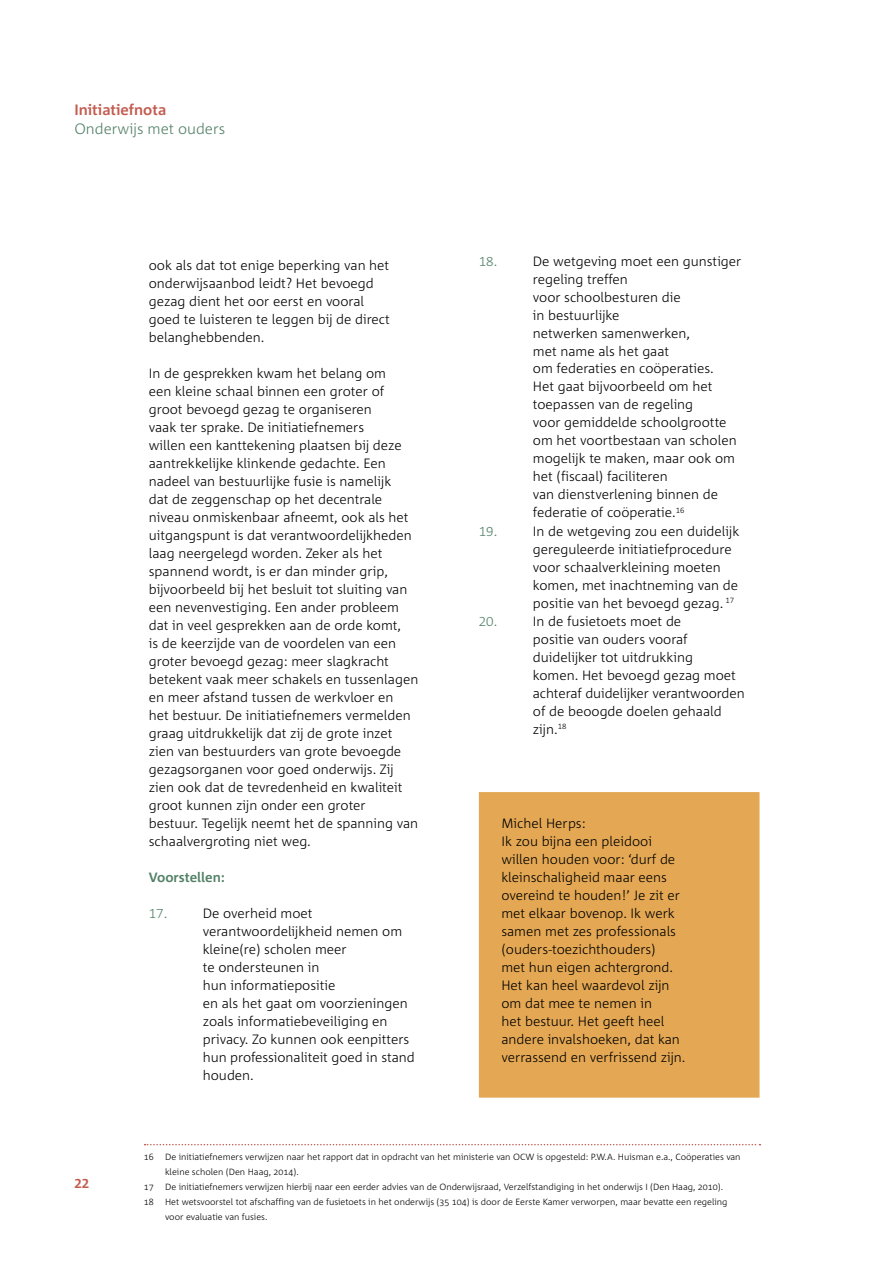
<style>
.page{position:relative;width:893px;height:1263px;background:#fff}
.page>*{position:absolute;margin:0;border:0;box-sizing:border-box;transform-origin:0 0}
.t1{font:300 15px "Corpid C1 s";color:#528166}
.t2{font:700 15px "Corpid C1 s";color:#c35d51}
.t3{font:300 13.5px/18px "Corpid C1 s";color:#000}
.t4{font:700 13.5px "Corpid C1 s";color:#528166}
.t5{font:300 13.5px "Corpid C1 s";color:#528166}
.t6{font:700 13.5px "Corpid C1 s";color:#c35d51}
.t7{font:300 9px/15px "Corpid C1 s";color:#000}
</style>
<div class="page">
<svg style="left:145px;top:1144px;width:615px;height:1px"></svg>
<div style="left:490px;top:803px;width:258px;height:283px;background:#e4a854"></div>
<div style="left:479px;top:792px;width:280px;height:306px;border:22px solid #e4a854"></div>
<p class="t2" style="left:74px;top:100px;width:93px">Initiatiefnota</p>
<p class="t1" style="left:74px;top:120px;width:152px">Onderwijs met ouders</p>
<p class="t3" style="left:149px;top:256px;width:243px">ook als dat tot enige beperking van het onderwijsaanbod leidt? Het bevoegd gezag dient het oor eerst en vooral goed te luisteren te leggen bij de direct belanghebbenden.</p>
<p class="t3" style="left:149px;top:364px;width:271px">In de gesprekken kwam het belang om<br>een kleine schaal binnen een groter of groot bevoegd gezag te organiseren<br>vaak ter sprake. De initiatiefnemers<br>willen een kanttekening plaatsen bij deze aantrekkelijke klinkende gedachte. Een nadeel van bestuurlijke fusie is namelijk<br>dat de zeggenschap op het decentrale niveau onmiskenbaar afneemt, ook als het uitgangspunt is dat verantwoordelijkheden laag neergelegd worden. Zeker als het spannend wordt, is er dan minder grip, bijvoorbeeld bij het besluit tot sluiting van een nevenvestiging. Een ander probleem dat in veel gesprekken aan de orde komt,<br>is de keerzijde van de voordelen van een groter bevoegd gezag: meer slagkracht betekent vaak meer schakels en tussenlagen en meer afstand tussen de werkvloer en<br>het bestuur. De initiatiefnemers vermelden graag uitdrukkelijk dat zij de grote inzet zien van bestuurders van grote bevoegde gezagsorganen voor goed onderwijs. Zij zien ook dat de tevredenheid en kwaliteit groot kunnen zijn onder een groter<br>bestuur. Tegelijk neemt het de spanning van schaalvergroting niet weg.</p>
<p class="t4" style="left:149px;top:869px;width:78px">Voorstellen:</p>
<p class="t5" style="left:149px;top:905px;width:20px">17.</p>
<p class="t3" style="left:203px;top:904px;width:213px">De overheid moet verantwoordelijkheid nemen om kleine(re) scholen meer<br>te ondersteunen in<br>hun informatiepositie<br>en als het gaat om voorzieningen zoals informatiebeveiliging en privacy. Zo kunnen ook eenpitters hun professionaliteit goed in stand houden.</p>
<p class="t5" style="left:479px;top:252px;width:20px">18.</p>
<p class="t3" style="left:533px;top:251px;width:210px">De wetgeving moet een gunstiger regeling treffen<br>voor schoolbesturen die<br>in bestuurlijke<br>netwerken samenwerken,<br>met name als het gaat<br>om federaties en coöperaties.<br>Het gaat bijvoorbeeld om het toepassen van de regeling<br>voor gemiddelde schoolgrootte om het voortbestaan van scholen mogelijk te maken, maar ook om het (fiscaal) faciliteren<br>van dienstverlening binnen de federatie of coöperatie.<sup>16</sup></p>
<p class="t5" style="left:479px;top:522px;width:20px">19.</p>
<p class="t3" style="left:533px;top:522px;width:208px">In de wetgeving zou een duidelijk gereguleerde initiatiefprocedure voor schaalverkleining moeten komen, met inachtneming van de positie van het bevoegd gezag. <sup>17</sup></p>
<p class="t5" style="left:479px;top:612px;width:20px">20.</p>
<p class="t3" style="left:533px;top:612px;width:213px">In de fusietoets moet de<br>positie van ouders vooraf duidelijker tot uitdrukking<br>komen. Het bevoegd gezag moet achteraf duidelijker verantwoorden of de beoogde doelen gehaald zijn.<sup>18</sup></p>
<p class="t3" style="left:501px;top:814px;width:186px">Michel Herps:<br>Ik zou bijna een pleidooi willen houden voor: ‘durf de kleinschaligheid maar eens overeind te houden!’ Je zit er met elkaar bovenop. Ik werk samen met zes professionals (ouders-toezichthouders)<br>met hun eigen achtergrond.<br>Het kan heel waardevol zijn om dat mee te nemen in<br>het bestuur. Het geeft heel andere invalshoeken, dat kan verrassend en verfrissend zijn.</p>
<p class="t6" style="left:74px;top:1175px;width:16px">22</p>
<p class="t7" style="left:144px;top:1149px;width:11px">16</p>
<p class="t7" style="left:165px;top:1149px;width:577px">De initiatiefnemers verwijzen naar het rapport dat in opdracht van het ministerie van OCW is opgesteld: P.W.A. Huisman e.a., Coöperaties van kleine scholen (Den Haag, 2014).</p>
<p class="t7" style="left:144px;top:1179px;width:11px">17</p>
<p class="t7" style="left:165px;top:1179px;width:559px">De initiatiefnemers verwijzen hierbij naar een eerder advies van de Onderwijsraad, Verzelfstandiging in het onderwijs I (Den Haag, 2010).</p>
<p class="t7" style="left:144px;top:1194px;width:11px">18</p>
<p class="t7" style="left:165px;top:1194px;width:564px">Het wetsvoorstel tot afschaffing van de fusietoets in het onderwijs (35 104) is door de Eerste Kamer verworpen, maar bevatte een regeling voor evaluatie van fusies.</p>
</div>
